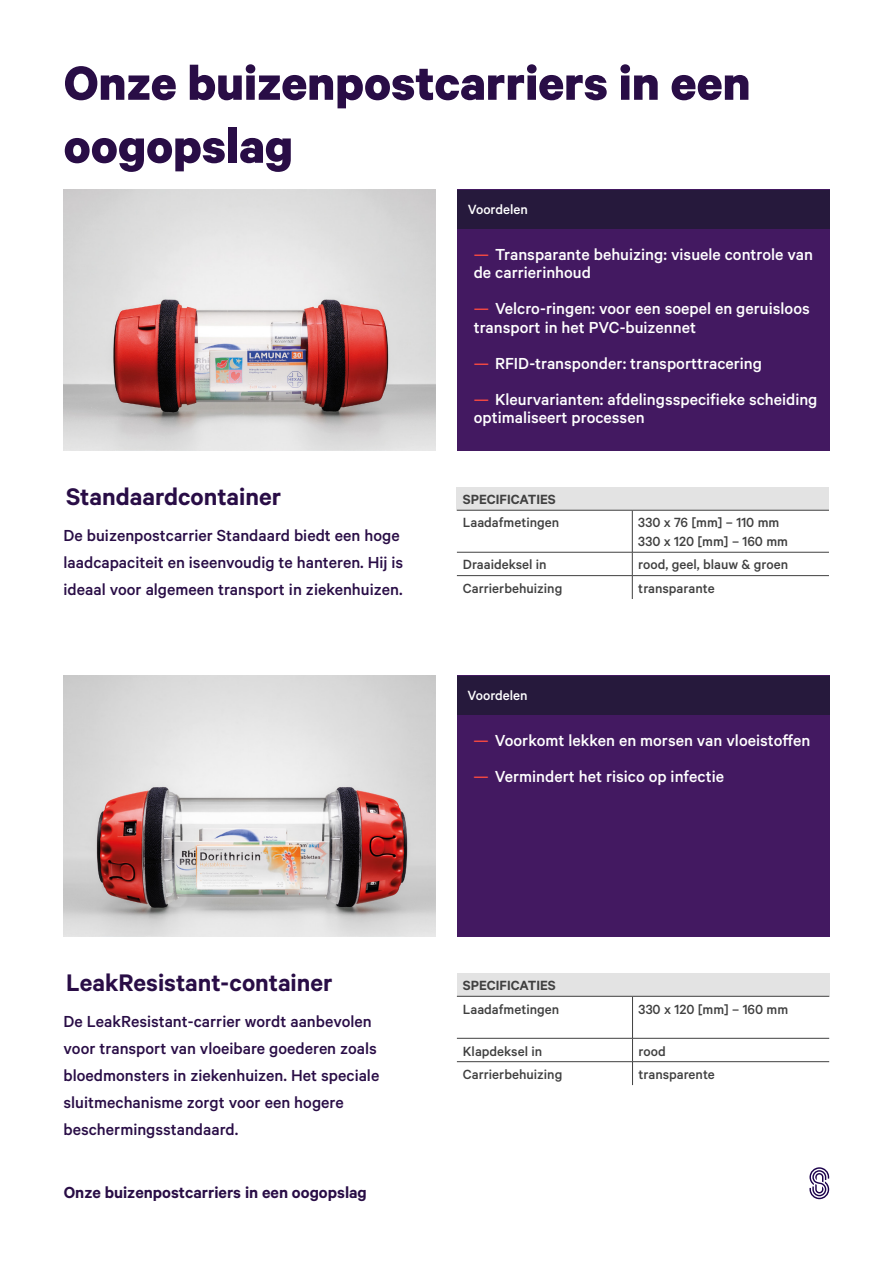
<style>
.page{position:relative;width:893px;height:1263px;background:#fff}
.page>*{position:absolute;margin:0;border:0;box-sizing:border-box;transform-origin:0 0}
._01_SL_ED_Headline_1_purple_36_42pt{font:700 54px/63px "Calibre";color:#290d46}
._01_SL_ED_Headline_3_small_purple_18_18pt{font:600 27px "Calibre";color:#290d46}
._03_SL_ED_Copy_purple_12_18pt{font:500 18px/27px "Calibre";color:#290d46}
.t1{font:500 18px/18.8px "Calibre";color:#fff}
.t2{font:600 18px "Calibre";color:#290d46}
.SL_ED_Table_Grey___Text_10_12_5pt{font:500 15px "Calibre";color:#404040}
.SL_ED_Table_Grey___Head_10_12_5pt{font:600 15px "Calibre";color:#404040}
.SL_ED_Table_White___Text_10_12_5pt{font:500 15px "Calibre";color:#fff}
.s1{color:#f34842}
</style>
<div class="page">
<svg style="left:809px;top:1167px;width:20px;height:32px"></svg>
<div style="left:457px;top:190px;width:372px;height:39px;background:#26193c"></div>
<div style="left:457px;top:229px;width:372px;height:222px;background:#431961"></div>
<div style="left:457px;top:676px;width:372px;height:39px;background:#26193c"></div>
<div style="left:457px;top:715px;width:372px;height:222px;background:#431961"></div>
<img style="left:64px;top:190px;width:372px;height:261px">
<img style="left:64px;top:676px;width:372px;height:261px">
<div style="left:457px;top:487px;width:372px;height:23px;background:#e3e3e3"></div>
<svg style="left:457px;top:511px;width:372px;height:88px"></svg>
<hr style="left:632px;top:510px;width:1px;height:42px;background:#404040">
<hr style="left:457px;top:552px;width:175px;height:1px;background:#404040">
<hr style="left:632px;top:552px;width:197px;height:1px;background:#404040">
<hr style="left:457px;top:510px;width:175px;height:1px;background:#404040">
<hr style="left:632px;top:510px;width:197px;height:1px;background:#404040">
<div style="left:457px;top:973px;width:372px;height:23px;background:#e3e3e3"></div>
<svg style="left:457px;top:1037px;width:372px;height:48px"></svg>
<hr style="left:632px;top:996px;width:1px;height:42px;background:#404040">
<hr style="left:457px;top:1038px;width:175px;height:1px;background:#404040">
<hr style="left:632px;top:1038px;width:197px;height:1px;background:#404040">
<hr style="left:457px;top:996px;width:175px;height:1px;background:#404040">
<hr style="left:632px;top:996px;width:197px;height:1px;background:#404040">
<p class="_01_SL_ED_Headline_1_purple_36_42pt" style="left:64px;top:50px;width:688px">Onze buizenpostcarriers in een oogopslag</p>
<p class="_01_SL_ED_Headline_3_small_purple_18_18pt" style="left:66px;top:480px;width:217px">Standaardcontainer</p>
<p class="_03_SL_ED_Copy_purple_12_18pt" style="left:64px;top:521px;width:341px">De buizenpostcarrier Standaard biedt een hoge laadcapaciteit en iseenvoudig te hanteren. Hij is ideaal voor algemeen transport in ziekenhuizen.</p>
<p class="SL_ED_Table_White___Text_10_12_5pt" style="left:468px;top:200px;width:62px">Voordelen</p>
<p class="t1" style="left:474px;top:244px;width:341px"><span class="s1">—</span> Transparante behuizing: visuele controle van de carrierinhoud</p>
<p class="t1" style="left:474px;top:299px;width:338px"><span class="s1">—</span> Velcro-ringen: voor een soepel en geruisloos transport in het PVC-buizennet</p>
<p class="t1" style="left:474px;top:353px;width:290px"><span class="s1">—</span> RFID-transponder: transporttracering</p>
<p class="t1" style="left:474px;top:389px;width:345px"><span class="s1">—</span> Kleurvarianten: afdelingsspecifieke scheiding optimaliseert processen</p>
<p class="SL_ED_Table_Grey___Head_10_12_5pt" style="left:463px;top:490px;width:94px">SPECIFICATIES</p>
<p class="SL_ED_Table_Grey___Text_10_12_5pt" style="left:463px;top:514px;width:98px">Laadafmetingen</p>
<p class="SL_ED_Table_Grey___Text_10_12_5pt" style="left:638px;top:514px;width:143px">330 x 76 [mm] – 110 mm</p>
<p class="SL_ED_Table_Grey___Text_10_12_5pt" style="left:638px;top:533px;width:151px">330 x 120 [mm] – 160 mm</p>
<p class="SL_ED_Table_Grey___Text_10_12_5pt" style="left:463px;top:556px;width:85px">Draaideksel in</p>
<p class="SL_ED_Table_Grey___Text_10_12_5pt" style="left:638px;top:556px;width:151px">rood, geel, blauw &amp; groen</p>
<p class="SL_ED_Table_Grey___Text_10_12_5pt" style="left:463px;top:579px;width:101px">Carrierbehuizing</p>
<p class="SL_ED_Table_Grey___Text_10_12_5pt" style="left:638px;top:579px;width:78px">transparante</p>
<p class="SL_ED_Table_White___Text_10_12_5pt" style="left:467px;top:686px;width:62px">Voordelen</p>
<p class="t1" style="left:473px;top:730px;width:338px"><span class="s1">—</span> Voorkomt lekken en morsen van vloeistoffen</p>
<p class="t1" style="left:473px;top:766px;width:252px"><span class="s1">—</span> Vermindert het risico op infectie</p>
<p class="_01_SL_ED_Headline_3_small_purple_18_18pt" style="left:66px;top:966px;width:268px">LeakResistant-container</p>
<p class="_03_SL_ED_Copy_purple_12_18pt" style="left:64px;top:1007px;width:317px">De LeakResistant-carrier wordt aanbevolen voor transport van vloeibare goederen zoals bloedmonsters in ziekenhuizen. Het speciale sluitmechanisme zorgt voor een hogere beschermingsstandaard.</p>
<p class="t2" style="left:64px;top:1181px;width:305px">Onze buizenpostcarriers in een oogopslag</p>
<p class="SL_ED_Table_Grey___Head_10_12_5pt" style="left:463px;top:976px;width:94px">SPECIFICATIES</p>
<p class="SL_ED_Table_Grey___Text_10_12_5pt" style="left:463px;top:1000px;width:98px">Laadafmetingen</p>
<p class="SL_ED_Table_Grey___Text_10_12_5pt" style="left:638px;top:1000px;width:151px">330 x 120 [mm] – 160 mm</p>
<p class="SL_ED_Table_Grey___Text_10_12_5pt" style="left:463px;top:1042px;width:81px">Klapdeksel in</p>
<p class="SL_ED_Table_Grey___Text_10_12_5pt" style="left:638px;top:1042px;width:29px">rood</p>
<p class="SL_ED_Table_Grey___Text_10_12_5pt" style="left:463px;top:1065px;width:101px">Carrierbehuizing</p>
<p class="SL_ED_Table_Grey___Text_10_12_5pt" style="left:638px;top:1065px;width:78px">transparente</p>
</div>
